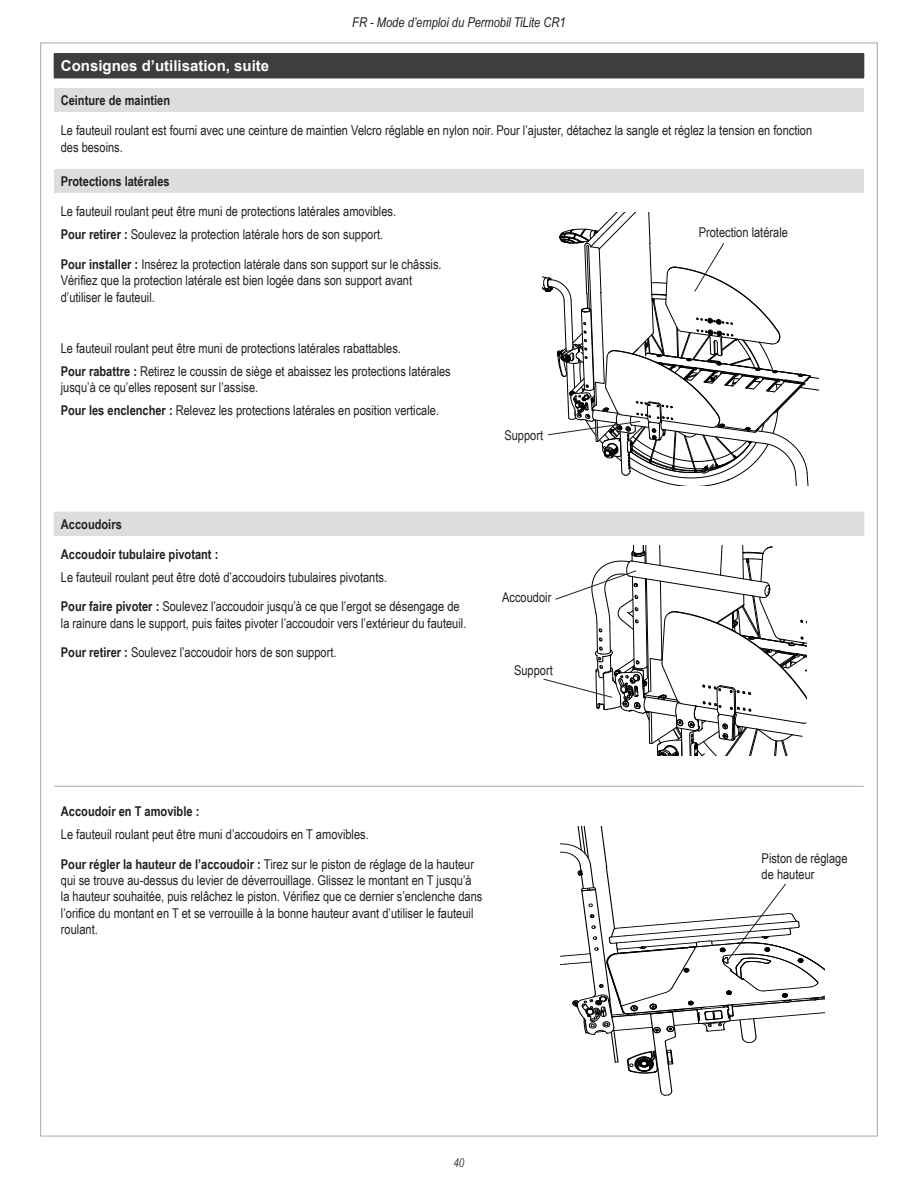
<style>
.page{position:relative;width:918px;height:1188px;background:#fff}
.page>*{position:absolute;margin:0;border:0;box-sizing:border-box;transform-origin:0 0}
.t1{font:700 15px "Arial";color:#fff}
.t2{font:13.5px/16.2px "Arial Narrow";color:#231f20}
.t3{font:700 13.5px "Arial Narrow";color:#231f20}
.t4{font:italic 13.5px "Arial Narrow";color:#231f20}
.t5{font:italic 12px "Arial Narrow";color:#3e3e3f}
.s1{font-weight:700}
</style>
<div class="page">
<div style="left:54px;top:512px;width:810px;height:23px;background:#dcdddf"></div>
<svg style="left:864px;top:513px;width:1px;height:22px"></svg>
<hr style="left:54px;top:786px;width:810px;height:1px;background:#a8a9ad">
<div style="left:54px;top:54px;width:810px;height:24px;background:#3e3e3f"></div>
<svg style="left:864px;top:54px;width:1px;height:24px"></svg>
<hr style="left:54px;top:53px;width:810px;height:1px;background:#3e3e3f">
<hr style="left:54px;top:78px;width:810px;height:1px;background:#3e3e3f">
<div style="left:54px;top:170px;width:810px;height:23px;background:#dcdddf"></div>
<div style="left:54px;top:89px;width:810px;height:23px;background:#dcdddf"></div>
<svg style="left:560px;top:827px;width:265px;height:269px"></svg>
<svg style="left:543px;top:546px;width:264px;height:210px"></svg>
<svg style="left:543px;top:212px;width:276px;height:274px"></svg>
<p class="t1" style="left:61px;top:55px;width:210px">Consignes d’utilisation, suite</p>
<p class="t4" style="left:352px;top:13px;width:215px">FR - Mode d’emploi du Permobil TiLite CR1</p>
<p class="t3" style="left:61px;top:90px;width:111px">Ceinture de maintien</p>
<p class="t2" style="left:61px;top:122px;width:753px">Le fauteuil roulant est fourni avec une ceinture de maintien Velcro réglable en nylon noir. Pour l’ajuster, détachez la sangle et réglez la tension en fonction des besoins.</p>
<p class="t3" style="left:61px;top:171px;width:110px">Protections latérales</p>
<p class="t2" style="left:61px;top:203px;width:337px">Le fauteuil roulant peut être muni de protections latérales amovibles.</p>
<p class="t2" style="left:61px;top:226px;width:324px"><span class="s1">Pour retirer :</span> Soulevez la protection latérale hors de son support.</p>
<p class="t2" style="left:61px;top:256px;width:382px"><span class="s1">Pour installer :</span> Insérez la protection latérale dans son support sur le châssis.<br>Vérifiez que la protection latérale est bien logée dans son support avant d’utiliser le fauteuil.</p>
<p class="t2" style="left:61px;top:340px;width:342px">Le fauteuil roulant peut être muni de protections latérales rabattables.</p>
<p class="t2" style="left:61px;top:363px;width:392px"><span class="s1">Pour rabattre :</span> Retirez le coussin de siège et abaissez les protections latérales jusqu’à ce qu’elles reposent sur l’assise.</p>
<p class="t2" style="left:61px;top:402px;width:380px"><span class="s1">Pour les enclencher :</span> Relevez les protections latérales en position verticale.</p>
<p class="t3" style="left:61px;top:514px;width:62px">Accoudoirs</p>
<p class="t3" style="left:61px;top:544px;width:159px">Accoudoir tubulaire pivotant :</p>
<p class="t2" style="left:61px;top:568px;width:328px">Le fauteuil roulant peut être doté d’accoudoirs tubulaires pivotants.</p>
<p class="t2" style="left:61px;top:598px;width:407px"><span class="s1">Pour faire pivoter :</span> Soulevez l’accoudoir jusqu’à ce que l’ergot se désengage de la rainure dans le support, puis faites pivoter l’accoudoir vers l’extérieur du fauteuil.</p>
<p class="t2" style="left:61px;top:644px;width:277px"><span class="s1">Pour retirer :</span> Soulevez l’accoudoir hors de son support.</p>
<p class="t2" style="left:504px;top:427px;width:40px">Support</p>
<p class="t2" style="left:502px;top:588px;width:51px">Accoudoir</p>
<p class="t2" style="left:514px;top:662px;width:40px">Support</p>
<p class="t3" style="left:61px;top:801px;width:140px">Accoudoir en T amovible :</p>
<p class="t2" style="left:61px;top:826px;width:309px">Le fauteuil roulant peut être muni d’accoudoirs en T amovibles.</p>
<p class="t2" style="left:61px;top:856px;width:423px"><span class="s1">Pour régler la hauteur de l’accoudoir :</span> Tirez sur le piston de réglage de la hauteur qui se trouve au-dessus du levier de déverrouillage. Glissez le montant en T jusqu’à la hauteur souhaitée, puis relâchez le piston. Vérifiez que ce dernier s’enclenche dans l’orifice du montant en T et se verrouille à la bonne hauteur avant d’utiliser le fauteuil roulant.</p>
<p class="t5" style="left:454px;top:1154px;width:12px">40</p>
<p class="t2" style="left:699px;top:223px;width:91px">Protection latérale</p>
<p class="t2" style="left:762px;top:850px;width:87px">Piston de réglage de hauteur</p>
</div>
